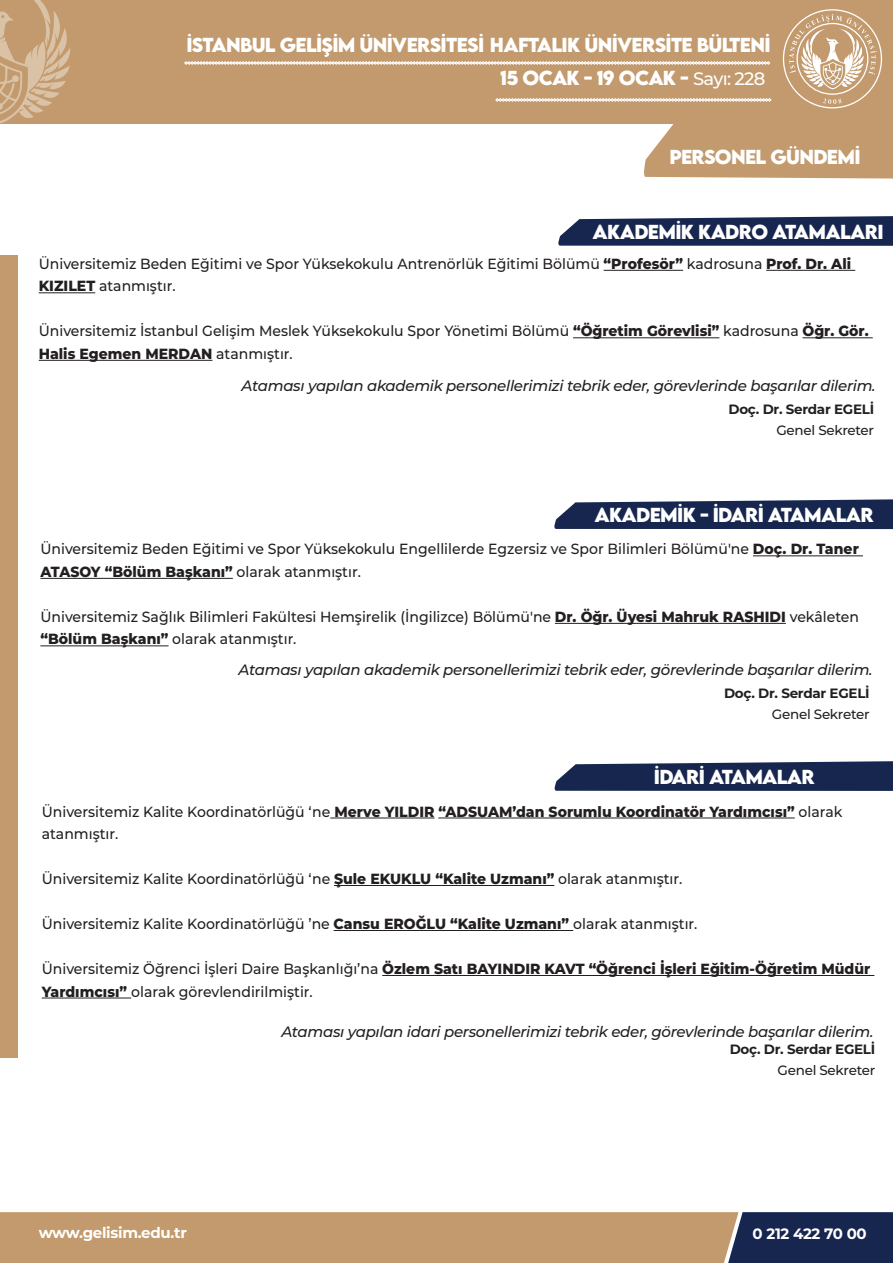
<style>
.page{position:relative;width:893px;height:1263px;background:#fff}
.page>*{position:absolute;margin:0;border:0;box-sizing:border-box;transform-origin:0 0}
.t1{font:700 18px "LEMONMILK";letter-spacing:-.04em;color:#fff}
.t2{font:italic 500 15px "Montserrat";letter-spacing:-.02em;color:#231f20}
.t3{font:700 15px "Montserrat";letter-spacing:-.02em;color:#fff}
.t4{font:500 14.7px/22.5px "Montserrat";color:#231f20;scale:.95 1}
.t5{font:700 13.5px "Montserrat";letter-spacing:-.02em;color:#231f20}
.t6{font:500 13.5px "Montserrat";letter-spacing:-.02em;color:#231f20}
.s1{font-family:"Montserrat";font-weight:500}
.s2{font-weight:800}
</style>
<div class="page">
<div style="left:0;top:0;width:893px;height:123px;background:#c29a6d"></div>
<div style="left:0;top:255px;width:17px;height:802px;background:#c29a6d"></div>
<svg style="left:0;top:1212px;width:893px;height:51px;background:#a48668"></svg>
<hr style="left:604px;top:270px;width:79px;height:1px;background:#231f20">
<hr style="left:766px;top:270px;width:89px;height:1px;background:#231f20">
<hr style="left:39px;top:292px;width:56px;height:1px;background:#231f20">
<hr style="left:573px;top:337px;width:146px;height:1px;background:#231f20">
<hr style="left:802px;top:337px;width:71px;height:1px;background:#231f20">
<hr style="left:39px;top:360px;width:173px;height:1px;background:#231f20">
<svg style="left:0;top:0;width:70px;height:123px"></svg>
<svg style="left:783px;top:9px;width:99px;height:99px"></svg>
<svg style="left:642px;top:123px;width:251px;height:56px;background:#c7a177"></svg>
<svg style="left:184px;top:61px;width:586px;height:4px"></svg>
<svg style="left:495px;top:98px;width:276px;height:4px"></svg>
<svg style="left:558px;top:216px;width:335px;height:30px;background:#2b385e"></svg>
<hr style="left:753px;top:555px;width:110px;height:1px;background:#231f20">
<hr style="left:40px;top:578px;width:193px;height:1px;background:#231f20">
<hr style="left:555px;top:623px;width:231px;height:1px;background:#231f20">
<hr style="left:40px;top:645px;width:129px;height:1px;background:#231f20">
<svg style="left:554px;top:499px;width:339px;height:30px;background:#2b385e"></svg>
<hr style="left:330px;top:818px;width:105px;height:1px;background:#231f20">
<hr style="left:438px;top:818px;width:357px;height:1px;background:#231f20">
<hr style="left:334px;top:885px;width:220px;height:1px;background:#231f20">
<hr style="left:334px;top:930px;width:239px;height:1px;background:#231f20">
<hr style="left:382px;top:975px;width:492px;height:1px;background:#231f20">
<hr style="left:42px;top:998px;width:89px;height:1px;background:#231f20">
<svg style="left:554px;top:761px;width:339px;height:30px;background:#2b385e"></svg>
<p class="t1" style="left:186px;top:33px;width:586px">İSTANBUL GELİŞİM ÜNİVERSİTESİ HAFTALIK ÜNİVERSİTE BÜLTENİ</p>
<p class="t1" style="left:500px;top:66px;width:267px">15 OCAK - 19 OCAK - <span class="s1">Sayı: 228</span></p>
<p class="t1" style="left:669px;top:145px;width:193px">PERSONEL GÜNDEMİ</p>
<p class="t1" style="left:593px;top:219px;width:292px">AKADEMİK KADRO ATAMALARI</p>
<p class="t4" style="left:39px;top:252px;width:857px">Üniversitemiz Beden Eğitimi ve Spor Yüksekokulu Antrenörlük Eğitimi Bölümü <span class="s2">“Profesör”</span> kadrosuna <span class="s2">Prof. Dr. Ali<br>KIZILET</span> atanmıştır.</p>
<p class="t4" style="left:39px;top:319px;width:875px">Üniversitemiz İstanbul Gelişim Meslek Yüksekokulu Spor Yönetimi Bölümü <span class="s2">“Öğretim Görevlisi”</span> kadrosuna <span class="s2">Öğr. Gör.<br>Halis Egemen MERDAN</span> atanmıştır.</p>
<p class="t2" style="left:242px;top:375px;width:635px">Ataması yapılan akademik personellerimizi tebrik eder, görevlerinde başarılar dilerim.</p>
<p class="t5" style="left:728px;top:399px;width:147px">Doç. Dr. Serdar EGELİ</p>
<p class="t6" style="left:776px;top:420px;width:99px">Genel Sekreter</p>
<p class="t1" style="left:594px;top:503px;width:29px">AKADEM</p>
<p class="t1" style="left:677px;top:503px;width:198px">İK - İDARİ ATAMALAR</p>
<p class="t4" style="left:40px;top:537px;width:863px">Üniversitemiz Beden Eğitimi ve Spor Yüksekokulu Engellilerde Egzersiz ve Spor Bilimleri Bölümü'ne <span class="s2">Doç. Dr. Taner<br>ATASOY “Bölüm Başkanı”</span> olarak atanmıştır.</p>
<p class="t4" style="left:40px;top:605px;width:863px">Üniversitemiz Sağlık Bilimleri Fakültesi Hemşirelik (İngilizce) Bölümü'ne <span class="s2">Dr. Öğr. Üyesi Mahruk RASHIDI</span> vekâleten <span class="s2">“Bölüm Başkanı”</span> olarak atanmıştır.</p>
<p class="t2" style="left:239px;top:659px;width:635px">Ataması yapılan akademik personellerimizi tebrik eder, görevlerinde başarılar dilerim.</p>
<p class="t5" style="left:724px;top:683px;width:147px">Doç. Dr. Serdar EGELİ</p>
<p class="t6" style="left:772px;top:705px;width:99px">Genel Sekreter</p>
<p class="t1" style="left:654px;top:764px;width:163px">İDARİ ATAMALAR</p>
<p class="t4" style="left:42px;top:799px;width:844px">Üniversitemiz Kalite Koordinatörlüğü ‘ne <span class="s2">Merve YILDIR “ADSUAM’dan Sorumlu Koordinatör Yardımcısı”</span> olarak atanmıştır.</p>
<p class="t4" style="left:42px;top:867px;width:676px">Üniversitemiz Kalite Koordinatörlüğü ‘ne <span class="s2">Şule EKUKLU “Kalite Uzmanı”</span> olarak atanmıştır.</p>
<p class="t4" style="left:42px;top:912px;width:692px">Üniversitemiz Kalite Koordinatörlüğü ’ne <span class="s2">Cansu EROĞLU “Kalite Uzmanı”</span> olarak atanmıştır.</p>
<p class="t4" style="left:42px;top:957px;width:874px">Üniversitemiz Öğrenci İşleri Daire Başkanlığı’na <span class="s2">Özlem Satı BAYINDIR KAVT “Öğrenci İşleri Eğitim-Öğretim Müdür<br>Yardımcısı”</span> olarak görevlendirilmiştir.</p>
<p class="t2" style="left:281px;top:1021px;width:594px">Ataması yapılan idari personellerimizi tebrik eder, görevlerinde başarılar dilerim.</p>
<p class="t5" style="left:730px;top:1040px;width:147px">Doç. Dr. Serdar EGELİ</p>
<p class="t6" style="left:778px;top:1061px;width:99px">Genel Sekreter</p>
<p class="t3" style="left:39px;top:1222px;width:150px">www.gelisim.edu.tr</p>
<p class="t3" style="left:753px;top:1223px;width:116px">0 212 422 70 00</p>
</div>
